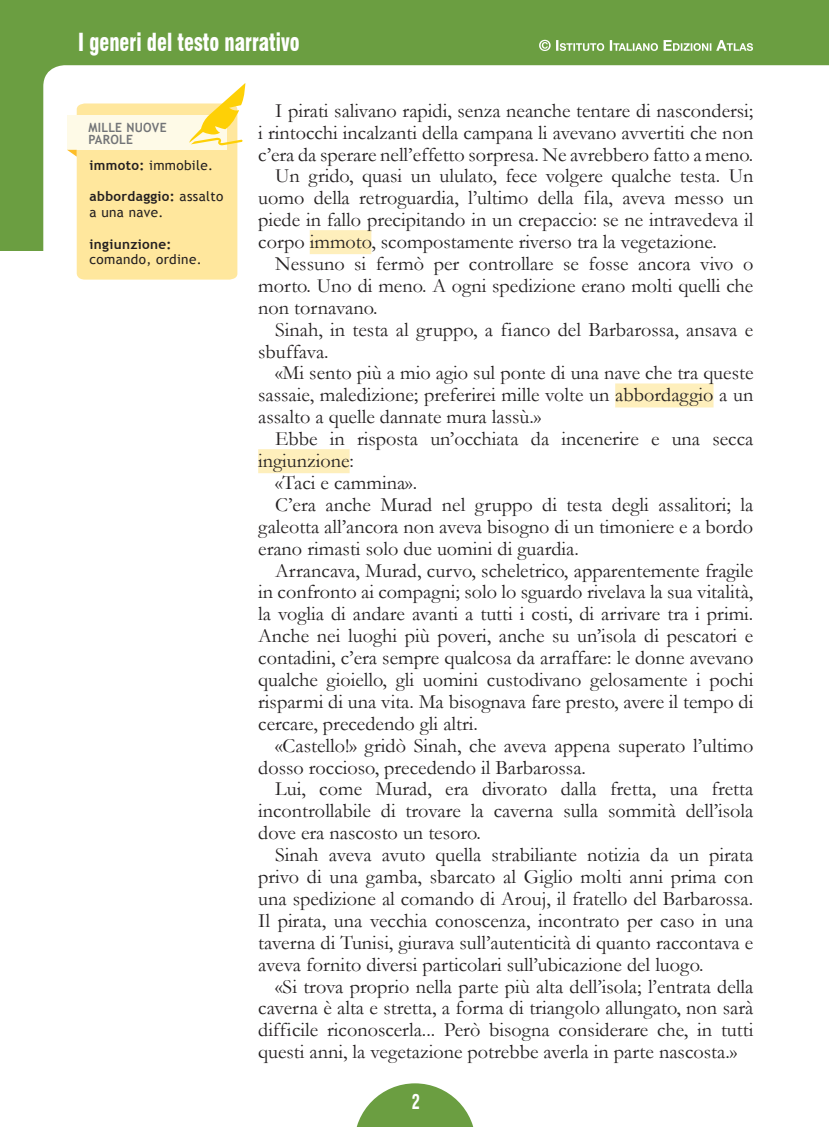
<style>
.page{position:relative;width:830px;height:1127px;background:#fff}
.page>*{position:absolute;margin:0;border:0;box-sizing:border-box;transform-origin:0 0}
.t1{font:900 condensed 24.3px "Swiss 721 BT";color:#fff;scale:.82 1}
.t2{font:20.25px "Garamond";color:#231f20}
.t3{font:700 condensed 19.8px "Swiss 721 BT";color:#fff;scale:.82 1}
.t4{font:13.5px/15.8px "Trebuchet MS";letter-spacing:.025em;color:#231f20}
.t5{font:700 13.5px "Trebuchet MS";letter-spacing:.025em;color:#231f20}
.t6{font:700 12.75px/12px "Trebuchet MS";letter-spacing:.02em;color:#727477;scale:.95 1}
.s1{font-weight:700}
</style>
<div class="page">
<div style="left:0;top:0;width:828px;height:251px;background:#6b9e41"></div>
<svg style="left:43px;top:65px;width:786px;height:409px"></svg>
<div style="left:309px;top:230px;width:62px;height:24px;background:#feefbc"></div>
<div style="left:615px;top:383px;width:98px;height:24px;background:#feefbc"></div>
<div style="left:258px;top:449px;width:91px;height:24px;background:#feefbc"></div>
<svg style="left:67px;top:83px;width:178px;height:197px;background:#feedb4"></svg>
<svg style="left:356px;top:1083px;width:118px;height:44px"></svg>
<svg style="left:539px;top:40px;width:213px;height:11px"></svg>
<p class="t1" style="left:78px;top:28px;width:271px">I generi del testo narrativo</p>
<p class="t6" style="left:88px;top:121px;width:84px;text-indent:27px">e nuove parole</p>
<p class="t4" style="left:90px;top:157px;width:125px"><span class="s1">immoto:</span> immobile.</p>
<p class="t4" style="left:90px;top:189px;width:135px"><span class="s1">abbordaggio:</span> assalto a una nave.</p>
<p class="t5" style="left:90px;top:235px;width:83px">ingiunzione:</p>
<p class="t4" style="left:90px;top:252px;width:113px">comando, ordine.</p>
<p class="t6" style="left:88px;top:121px;width:8px">mill</p>
<p class="t2" style="left:275px;top:97px;width:479px">I pirati salivano rapidi, senza neanche tentare di nascondersi;</p>
<p class="t2" style="left:258px;top:119px;width:496px">i rintocchi incalzanti della campana li avevano avvertiti che non</p>
<p class="t2" style="left:258px;top:141px;width:496px">c’era da sperare nell’effetto sorpresa. Ne avrebbero fatto a meno.</p>
<p class="t2" style="left:275px;top:162px;width:479px">Un grido, quasi un ululato, fece volgere qualche testa. Un</p>
<p class="t2" style="left:258px;top:184px;width:496px">uomo della retroguardia, l’ultimo della fila, aveva messo un</p>
<p class="t2" style="left:258px;top:206px;width:496px">piede in fallo precipitando in un crepaccio: se ne intravedeva il</p>
<p class="t2" style="left:258px;top:228px;width:460px">corpo immoto, scompostamente riverso tra la vegetazione.</p>
<p class="t2" style="left:275px;top:250px;width:479px">Nessuno si fermò per controllare se fosse ancora vivo o</p>
<p class="t2" style="left:258px;top:272px;width:496px">morto. Uno di meno. A ogni spedizione erano molti quelli che</p>
<p class="t2" style="left:258px;top:294px;width:121px">non tornavano.</p>
<p class="t2" style="left:275px;top:316px;width:479px">Sinah, in testa al gruppo, a fianco del Barbarossa, ansava e</p>
<p class="t2" style="left:258px;top:338px;width:72px">sbuffava.</p>
<p class="t2" style="left:275px;top:359px;width:479px">«Mi sento più a mio agio sul ponte di una nave che tra queste</p>
<p class="t2" style="left:258px;top:381px;width:496px">sassaie, maledizione; preferirei mille volte un abbordaggio a un</p>
<p class="t2" style="left:258px;top:403px;width:284px">assalto a quelle dannate mura lassù.»</p>
<p class="t2" style="left:275px;top:425px;width:479px">Ebbe in risposta un’occhiata da incenerire e una secca</p>
<p class="t2" style="left:258px;top:447px;width:97px">ingiunzione:</p>
<p class="t2" style="left:275px;top:469px;width:143px">«Taci e cammina».</p>
<p class="t2" style="left:275px;top:491px;width:479px">C’era anche Murad nel gruppo di testa degli assalitori; la</p>
<p class="t2" style="left:258px;top:513px;width:496px">galeotta all’ancora non aveva bisogno di un timoniere e a bordo</p>
<p class="t2" style="left:258px;top:535px;width:322px">erano rimasti solo due uomini di guardia.</p>
<p class="t2" style="left:275px;top:556px;width:479px">Arrancava, Murad, curvo, scheletrico, apparentemente fragile</p>
<p class="t2" style="left:258px;top:578px;width:496px">in confronto ai compagni; solo lo sguardo rivelava la sua vitalità,</p>
<p class="t2" style="left:258px;top:600px;width:496px">la voglia di andare avanti a tutti i costi, di arrivare tra i primi.</p>
<p class="t2" style="left:258px;top:622px;width:496px">Anche nei luoghi più poveri, anche su un’isola di pescatori e</p>
<p class="t2" style="left:258px;top:644px;width:496px">contadini, c’era sempre qualcosa da arraffare: le donne avevano</p>
<p class="t2" style="left:258px;top:666px;width:496px">qualche gioiello, gli uomini custodivano gelosamente i pochi</p>
<p class="t2" style="left:258px;top:688px;width:496px">risparmi di una vita. Ma bisognava fare presto, avere il tempo di</p>
<p class="t2" style="left:258px;top:710px;width:221px">cercare, precedendo gli altri.</p>
<p class="t2" style="left:275px;top:732px;width:479px">«Castello!» gridò Sinah, che aveva appena superato l’ultimo</p>
<p class="t2" style="left:258px;top:753px;width:329px">dosso roccioso, precedendo il Barbarossa.</p>
<p class="t2" style="left:275px;top:775px;width:479px">Lui, come Murad, era divorato dalla fretta, una fretta</p>
<p class="t2" style="left:258px;top:797px;width:496px">incontrollabile di trovare la caverna sulla sommità dell’isola</p>
<p class="t2" style="left:258px;top:819px;width:224px">dove era nascosto un tesoro.</p>
<p class="t2" style="left:275px;top:841px;width:479px">Sinah aveva avuto quella strabiliante notizia da un pirata</p>
<p class="t2" style="left:258px;top:863px;width:496px">privo di una gamba, sbarcato al Giglio molti anni prima con</p>
<p class="t2" style="left:258px;top:885px;width:496px">una spedizione al comando di Arouj, il fratello del Barbarossa.</p>
<p class="t2" style="left:258px;top:907px;width:496px">Il pirata, una vecchia conoscenza, incontrato per caso in una</p>
<p class="t2" style="left:258px;top:929px;width:496px">taverna di Tunisi, giurava sull’autenticità di quanto raccontava e</p>
<p class="t2" style="left:258px;top:950px;width:446px">aveva fornito diversi particolari sull’ubicazione del luogo.</p>
<p class="t2" style="left:275px;top:972px;width:479px">«Si trova proprio nella parte più alta dell’isola; l’entrata della</p>
<p class="t2" style="left:258px;top:994px;width:496px">caverna è alta e stretta, a forma di triangolo allungato, non sarà</p>
<p class="t2" style="left:258px;top:1016px;width:496px">difficile riconoscerla... Però bisogna considerare che, in tutti</p>
<p class="t2" style="left:258px;top:1038px;width:480px">questi anni, la vegetazione potrebbe averla in parte nascosta.»</p>
<p class="t3" style="left:411px;top:1090px;width:11px">2</p>
</div>
